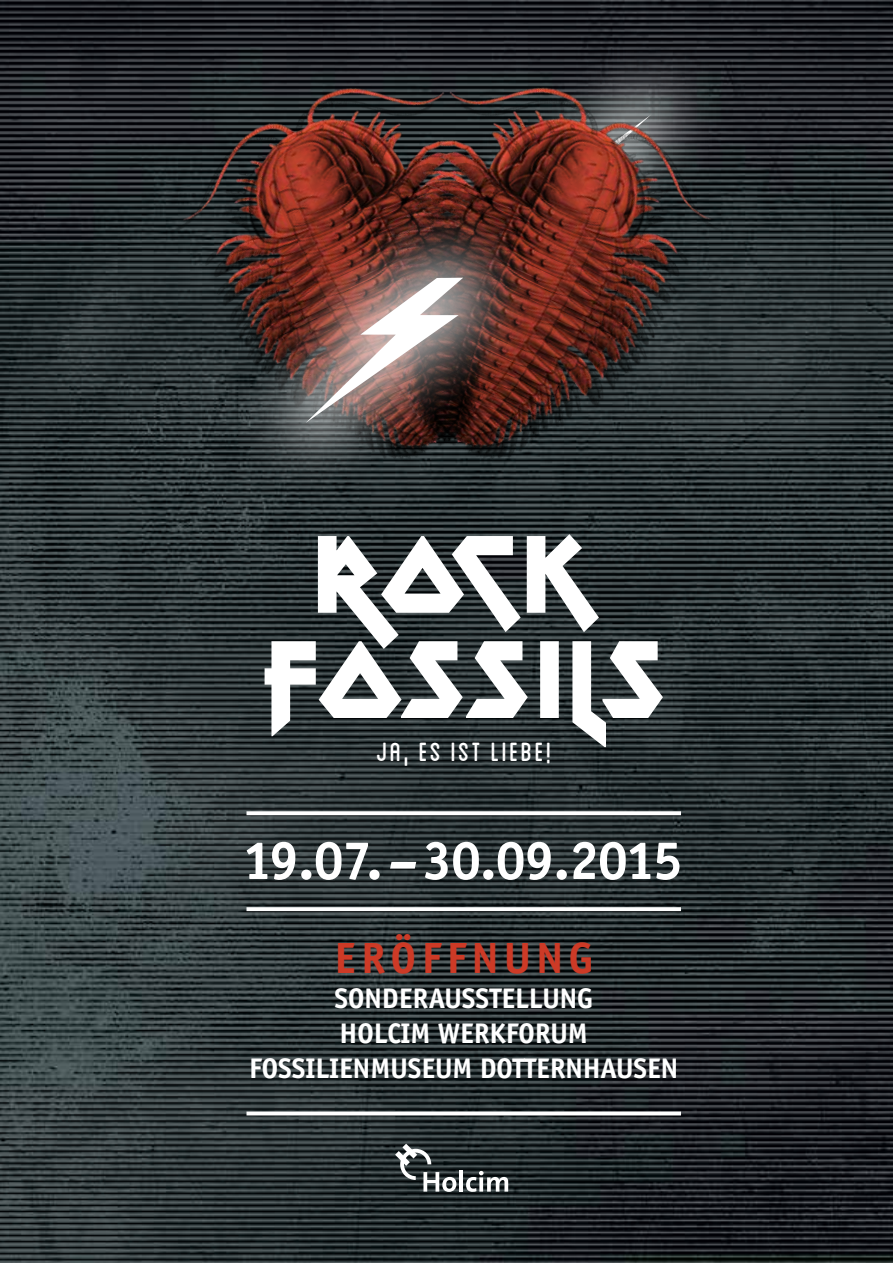
<style>
.page{position:relative;width:893px;height:1263px;background:#fff}
.page>*{position:absolute;margin:0;border:0;box-sizing:border-box;transform-origin:0 0}
.t1{font:700 55.8px "Officina Sans EF";letter-spacing:-.005em;color:#fff}
.t2{font:700 45px "Officina Sans EF";letter-spacing:.125em;color:#cd3a26}
.t3{font:37.05px "Blanch Caps";letter-spacing:.06em;color:#fff}
.t4{font:700 29.25px "Officina Sans EF";color:#fff}
.s1{font-family:"Meta Black LF";font-weight:400;font-style:italic;font-size:50.7px}
</style>
<div class="page">
<img style="left:0;top:0;width:893px;height:1263px">
<img style="left:295px;top:26px;width:455px;height:11px">
<img style="left:132px;top:37px;width:174px;height:495px">
<img style="left:306px;top:37px;width:455px;height:495px">
<svg style="left:192px;top:141px;width:393px;height:425px;background:#4a2f2b"></svg>
<img style="left:305px;top:278px;width:158px;height:145px">
<svg style="left:265px;top:534px;width:398px;height:213px"></svg>
<hr style="left:459px;top:1170px;width:4px;height:21px;background:#fff">
<svg style="left:466px;top:1171px;width:42px;height:21px"></svg>
<svg style="left:395px;top:1144px;width:61px;height:48px"></svg>
<svg style="left:246px;top:811px;width:435px;height:4px"></svg>
<svg style="left:246px;top:907px;width:435px;height:4px"></svg>
<svg style="left:246px;top:1111px;width:435px;height:4px"></svg>
<p class="t3" style="left:376px;top:735px;width:177px">Ja, es ist Liebe!</p>
<h1 class="t1" style="left:243px;top:827px;width:440px">19.07.<span class="s1">–</span>30.09.2015</h1>
<h2 class="t2" style="left:334px;top:931px;width:260px">ERÖFFNUNG</h2>
<p class="t4" style="left:334px;top:980px;width:225px">SONDERAUSSTELLUNG</p>
<p class="t4" style="left:340px;top:1016px;width:250px">HOLCIM WERKFORU M</p>
<p class="t4" style="left:249px;top:1051px;width:426px">FOSSILIENMUSEUM DOTTERN HAUSEN</p>
</div>
